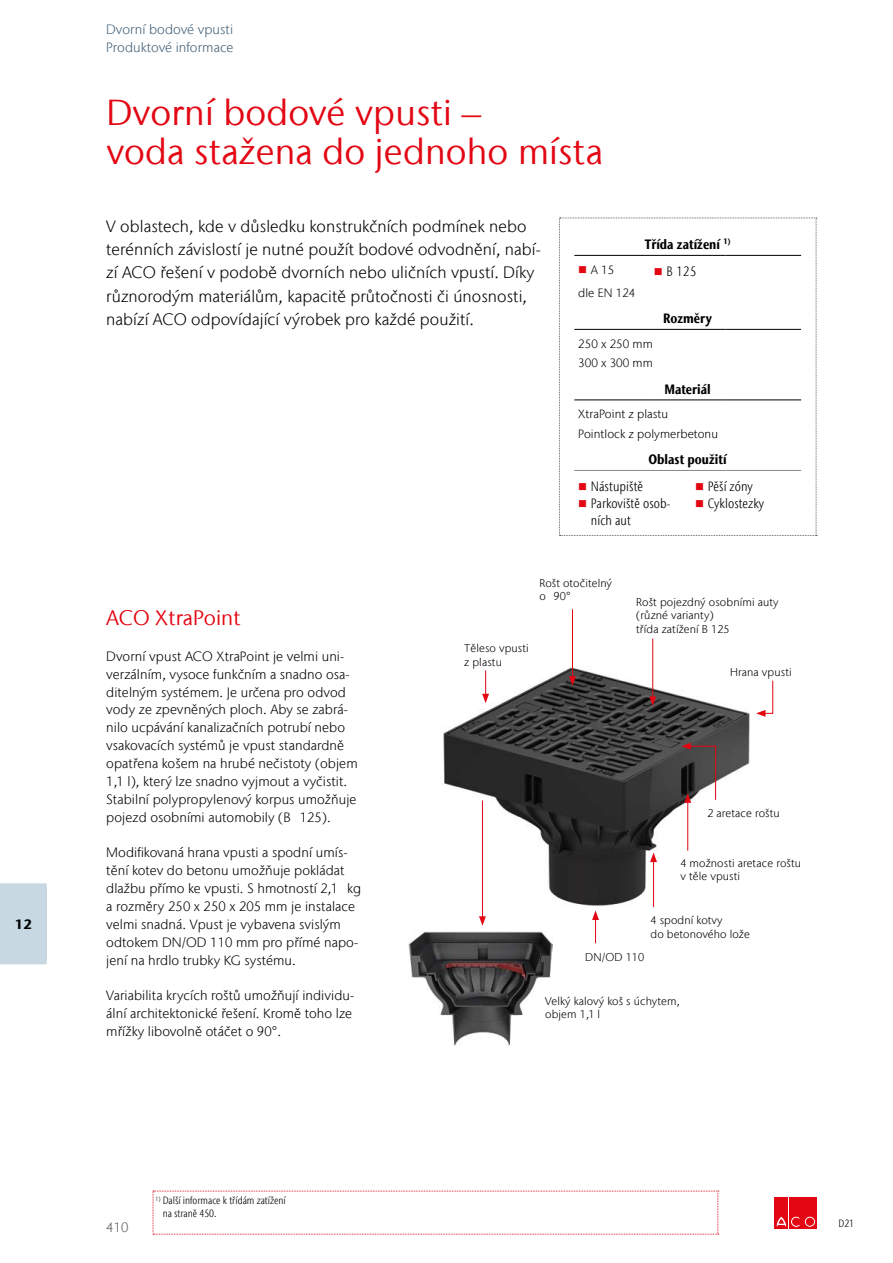
<style>
.page{position:relative;width:893px;height:1263px;background:#fff}
.page>*{position:absolute;margin:0;border:0;box-sizing:border-box;transform-origin:0 0}
.t1{font:36px/39.6px "Stone Sans IIITC Com";letter-spacing:.005em;color:#e30613}
.t2{font:21px "Stone Sans IIITC Com";letter-spacing:.005em;color:#e30613}
.t3{font:300 16.5px/23.1px "Stone Sans IIITC Com";letter-spacing:.005em;color:#000}
.t4{font:300 13.5px/17.9px "Stone Sans IIITC Com";letter-spacing:.005em;color:#000}
.t5{font:300 condensed 13.5px/17px "Stone Sans IIITC Com";letter-spacing:.005em;color:#000}
.t6{font:700 condensed 13.5px "Stone Sans IIITC Com";color:#000}
.t7{font:300 13.5px/17.9px "Stone Sans IIITC Com";letter-spacing:.005em;color:#415f77}
.t8{font:300 13.5px "Stone Sans IIITC Com";color:#575756}
.t9{font:700 13.5px "Stone Sans IIITC Com";color:#000}
.t10{font:300 12px/19.2px "Stone Sans IIITC Com";letter-spacing:.005em;color:#000}
.t11{font:300 11.25px/13.5px "Stone Sans IIITC Com";letter-spacing:.01em;color:#000}
.t12{font:300 condensed 10.5px/12.6px "Stone Sans IIITC Com";color:#000}
.s1{color:#e30613}
</style>
<div class="page">
<img style="left:443px;top:666px;width:307px;height:240px">
<svg style="left:482px;top:670px;width:7px;height:33px"></svg>
<hr style="left:652px;top:638px;width:1px;height:61px;background:#e30613">
<svg style="left:649px;top:696px;width:7px;height:10px"></svg>
<svg style="left:592px;top:910px;width:7px;height:33px"></svg>
<hr style="left:653px;top:860px;width:1px;height:47px;background:#e30613">
<svg style="left:650px;top:853px;width:7px;height:9px"></svg>
<hr style="left:572px;top:609px;width:1px;height:70px;background:#e30613">
<svg style="left:569px;top:676px;width:7px;height:10px"></svg>
<svg style="left:756px;top:680px;width:17px;height:37px"></svg>
<hr style="left:687px;top:800px;width:1px;height:51px;background:#e30613">
<svg style="left:681px;top:743px;width:35px;height:60px;background:#665758"></svg>
<img style="left:408px;top:932px;width:144px;height:113px">
<hr style="left:482px;top:800px;width:1px;height:119px;background:#e30613">
<svg style="left:479px;top:916px;width:7px;height:10px"></svg>
<svg style="left:559px;top:218px;width:258px;height:318px"></svg>
<hr style="left:574px;top:255px;width:76px;height:1px;background:#000">
<hr style="left:650px;top:255px;width:75px;height:1px;background:#000">
<hr style="left:725px;top:255px;width:76px;height:1px;background:#000">
<hr style="left:574px;top:329px;width:76px;height:1px;background:#000">
<hr style="left:650px;top:329px;width:75px;height:1px;background:#000">
<hr style="left:725px;top:329px;width:76px;height:1px;background:#000">
<hr style="left:574px;top:399px;width:76px;height:1px;background:#000">
<hr style="left:650px;top:399px;width:75px;height:1px;background:#000">
<hr style="left:725px;top:399px;width:76px;height:1px;background:#000">
<hr style="left:574px;top:470px;width:76px;height:1px;background:#878787">
<hr style="left:650px;top:470px;width:75px;height:1px;background:#878787">
<hr style="left:725px;top:470px;width:76px;height:1px;background:#878787">
<svg style="left:153px;top:1191px;width:566px;height:44px"></svg>
<div style="left:775px;top:1197px;width:13px;height:31px;background:#e30613"></div>
<div style="left:789px;top:1197px;width:13px;height:31px;background:#e30613"></div>
<svg style="left:776px;top:1216px;width:24px;height:11px"></svg>
<div style="left:803px;top:1197px;width:13px;height:31px;background:#e30613"></div>
<svg style="left:804px;top:1216px;width:11px;height:11px"></svg>
<div style="left:804px;top:1216px;width:12px;height:11px;border:1px solid #e30613;border-radius:50%"></div>
<div style="left:806px;top:1218px;width:7px;height:7px;background:#e30613;border-radius:50%"></div>
<div style="left:806px;top:1218px;width:7px;height:7px;border:1px solid #e30613;border-radius:50%"></div>
<div style="left:0;top:887px;width:47px;height:73px;background:#c7d8e2"></div>
<div style="left:0;top:883px;width:47px;height:9px;background:#c7d8e2"></div>
<div style="left:0;top:956px;width:47px;height:8px;background:#c7d8e2"></div>
<p class="t9" style="left:15px;top:915px;width:19px">12</p>
<p class="t7" style="left:106px;top:20px;width:129px">Dvorní bodové vpusti<br>Produktové informace</p>
<h1 class="t1" style="left:106px;top:92px;width:498px">Dvorní bodové vpusti –<br>voda stažena do jednoho místa</h1>
<p class="t3" style="left:106px;top:215px;width:436px">V oblastech, kde v důsledku konstrukčních podmínek nebo terénních závislostí je nutné použít bodové odvodnění, nabí&shy;zí ACO řešení v podobě dvorních nebo uličních vpustí. Díky různorodým materiálům, kapacitě průtočnosti či únosnosti, nabízí ACO odpovídající výrobek pro každé použití.</p>
<p class="t6" style="left:645px;top:235px;width:87px">Třída zatížení <sup>1)</sup></p>
<p class="t10" style="left:578px;top:260px;width:38px"><span class="s1">■</span> A 15</p>
<p class="t5" style="left:654px;top:263px;width:44px"><span class="s1">■</span> B 125</p>
<p class="t10" style="left:578px;top:283px;width:59px">dle EN 124</p>
<p class="t6" style="left:663px;top:310px;width:50px">Rozměry</p>
<p class="t10" style="left:578px;top:334px;width:76px">250 x 250 mm<br>300 x 300 mm</p>
<p class="t6" style="left:664px;top:380px;width:48px">Materiál</p>
<p class="t10" style="left:578px;top:405px;width:141px">XtraPoint z plastu<br>Pointlock z polymerbetonu</p>
<p class="t6" style="left:648px;top:451px;width:80px">Oblast použití</p>
<p class="t5" style="left:578px;top:478px;width:66px"><span class="s1">■</span> Nástupiště</p>
<p class="t5" style="left:591px;top:495px;width:81px;text-indent:-13px"><span class="s1">■</span> Parkoviště osob&shy;ních aut</p>
<p class="t5" style="left:695px;top:478px;width:59px"><span class="s1">■</span> Pěší zóny</p>
<p class="t5" style="left:695px;top:495px;width:71px"><span class="s1">■</span> Cyklostezky</p>
<h2 class="t2" style="left:106px;top:605px;width:136px">ACO XtraPoint</h2>
<p class="t4" style="left:106px;top:647px;width:253px">Dvorní vpust ACO XtraPoint je velmi uni&shy;verzálním, vysoce funkčním a snadno osa&shy;ditelným systémem. Je určena pro odvod vody ze zpevněných ploch. Aby se zabrá&shy;nilo ucpávání kanalizačních potrubí nebo vsakovacích systémů je vpust standardně opatřena košem na hrubé nečistoty (objem 1,1 l), který lze snadno vyjmout a vyčistit.<br>Stabilní polypropylenový korpus umožňuje pojezd osobními automobily (B 125).</p>
<p class="t4" style="left:106px;top:844px;width:256px">Modifikovaná hrana vpusti a spodní umís&shy;tění kotev do betonu umožňuje pokládat dlažbu přímo ke vpusti. S hmotností 2,1 kg a rozměry 250 x 250 x 205 mm je instalace velmi snadná. Vpust je vybavena svislým odtokem DN/OD 110 mm pro přímé napo&shy;jení na hrdlo trubky KG systému.</p>
<p class="t4" style="left:106px;top:986px;width:249px">Variabilita krycích roštů umožňují individu&shy;ální architektonické řešení. Kromě toho lze mřížky libovolně otáčet o 90°.</p>
<p class="t11" style="left:539px;top:576px;width:74px">Rošt otočitelný o 90°</p>
<p class="t11" style="left:464px;top:641px;width:66px">Těleso vpusti z plastu</p>
<p class="t11" style="left:636px;top:595px;width:144px">Rošt pojezdný osobními auty (různé varianty)<br>třída zatížení B 125</p>
<p class="t11" style="left:730px;top:665px;width:63px">Hrana vpusti</p>
<p class="t11" style="left:707px;top:806px;width:74px">2 aretace roštu</p>
<p class="t11" style="left:680px;top:856px;width:122px">4 možnosti aretace roštu v těle vpusti</p>
<p class="t11" style="left:650px;top:913px;width:101px">4 spodní kotvy<br>do betonového lože</p>
<p class="t11" style="left:585px;top:951px;width:61px">DN/OD 110</p>
<p class="t11" style="left:545px;top:994px;width:136px">Velký kalový koš s úchytem, objem 1,1 l</p>
<p class="t8" style="left:106px;top:1219px;width:24px">410</p>
<p class="t12" style="left:163px;top:1194px;width:125px;text-indent:-7px"><sup>1)</sup> Další informace k třídám zatížení na straně 450.</p>
<p class="t12" style="left:838px;top:1217px;width:17px">D21</p>
</div>
